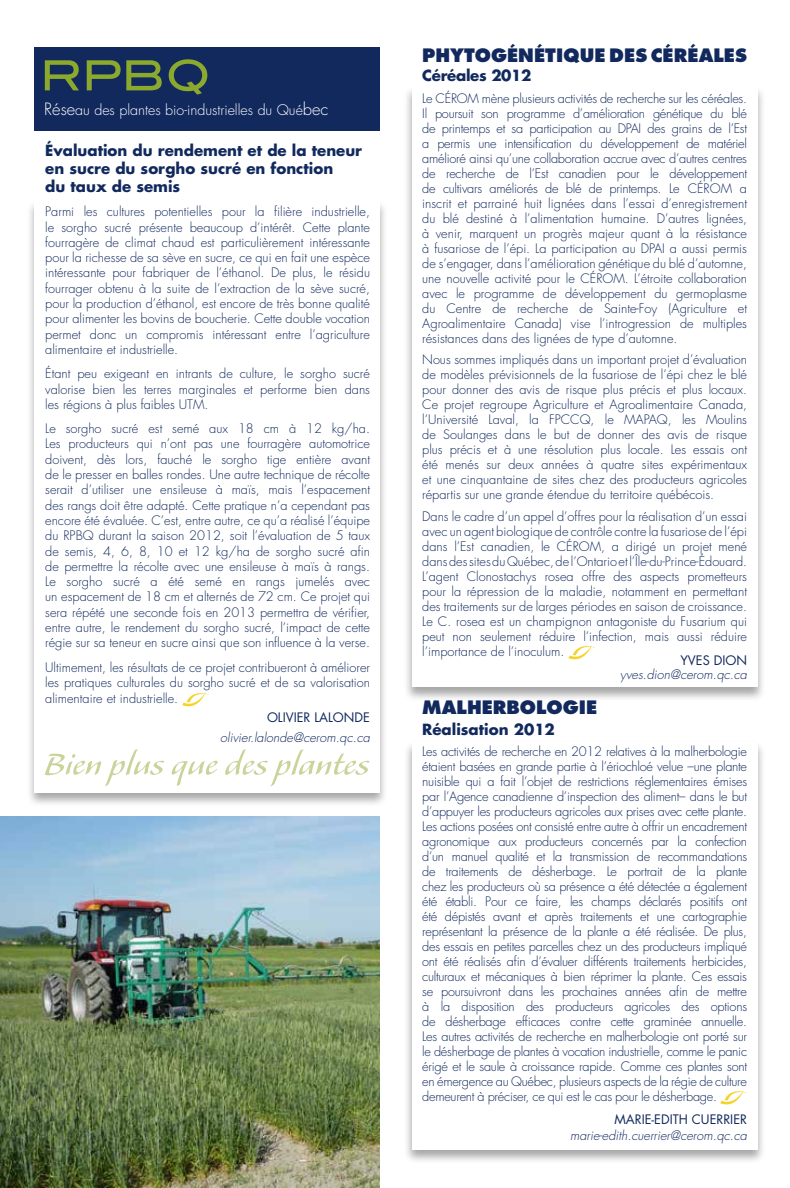
<style>
.page{position:relative;width:790px;height:1188px;background:#fff}
.page>*{position:absolute;margin:0;border:0;box-sizing:border-box;transform-origin:0 0}
.t1{font:800 18px "Futura";color:#11295d}
.t2{font:700 15px/18px "Futura";color:#11295d}
.t3{font:700 15px "Futura";letter-spacing:-.02em;color:#11295d}
.t4{font:300 14.25px "Futura";color:#fff}
.t5{font:300 12.75px/15px "Futura";color:#11295d;text-align:justify}
.t6{font:italic 300 12.75px "Futura";color:#11295d}
.t7{font:12.75px "Futura";color:#11295d}
.s1{font-size:16.5px}
</style>
<div class="page">
<div style="left:34px;top:47px;width:346px;height:83px;background:#11295d"></div>
<div style="left:26px;top:199px;width:362px;height:609px;background:#000;opacity:.35"></div>
<div style="left:34px;top:201px;width:346px;height:592px;background:#fff"></div>
<div style="left:403px;top:740px;width:363px;height:424px;background:#000;opacity:.35"></div>
<div style="left:412px;top:742px;width:345px;height:407px;background:#fff"></div>
<div style="left:403px;top:85px;width:363px;height:617px;background:#000;opacity:.35"></div>
<div style="left:412px;top:86px;width:345px;height:601px;background:#fff"></div>
<svg style="left:45px;top:60px;width:34px;height:30px"></svg>
<svg style="left:87px;top:60px;width:75px;height:30px"></svg>
<svg style="left:169px;top:59px;width:38px;height:36px"></svg>
<svg style="left:182px;top:692px;width:27px;height:15px"></svg>
<svg style="left:45px;top:749px;width:119px;height:37px"></svg>
<svg style="left:172px;top:761px;width:46px;height:25px"></svg>
<svg style="left:225px;top:749px;width:145px;height:37px"></svg>
<svg style="left:720px;top:1091px;width:27px;height:14px"></svg>
<svg style="left:568px;top:645px;width:27px;height:15px"></svg>
<img style="left:0;top:816px;width:380px;height:372px">
<p class="t4" style="left:44px;top:101px;width:286px"><span class="s1">Rése</span>au des plantes bio-industrielles du Qué<span class="s1">bec</span></p>
<p class="t2" style="left:45px;top:141px;width:318px">Évaluation du rendement et de la teneur en sucre du sorgho sucré en fonction<br>du taux de semis</p>
<p class="t5" style="left:45px;top:204px;width:326px">Parmi les cultures potentielles pour la filière industrielle, le sorgho sucré présente beaucoup d’intérêt. Cette plante fourragère de climat chaud est particulièrement intéressante pour la richesse de sa sève en sucre, ce qui en fait une espèce intéressante pour fabriquer de l’éthanol. De plus, le résidu fourrager obtenu à la suite de l’extraction de la sève sucré, pour la production d’éthanol, est encore de très bonne qualité pour alimenter les bovins de boucherie. Cette double vocation permet donc un compromis intéressant entre l’agriculture alimentaire et industrielle.</p>
<p class="t5" style="left:45px;top:366px;width:326px">Étant peu exigeant en intrants de culture, le sorgho sucré valorise bien les terres marginales et performe bien dans les régions à plus faibles UTM.</p>
<p class="t5" style="left:45px;top:421px;width:326px">Le sorgho sucré est semé aux 18 cm à 12 kg/ha.<br>Les producteurs qui n’ont pas une fourragère automotrice doivent, dès lors, fauché le sorgho tige entière avant de le presser en balles rondes. Une autre technique de récolte serait d’utiliser une ensileuse à maïs, mais l’espacement des rangs doit être adapté. Cette pratique n’a cependant pas encore été évaluée. C’est, entre autre, ce qu’a réalisé l’équipe du RPBQ durant la saison 2012, soit l’évaluation de 5 taux de semis, 4, 6, 8, 10 et 12 kg/ha de sorgho sucré afin de permettre la récolte avec une ensileuse à maïs à rangs.<br>Le sorgho sucré a été semé en rangs jumelés avec un espacement de 18 cm et alternés de 72 cm. Ce projet qui sera répété une seconde fois en 2013 permettra de vérifier, entre autre, le rendement du sorgho sucré, l’impact de cette régie sur sa teneur en sucre ainsi que son influence à la verse.</p>
<p class="t5" style="left:45px;top:660px;width:326px;line-height:15.8px">Ultimement, les résultats de ce projet contribueront à améliorer les pratiques culturales du sorgho sucré et de sa valorisation alimentaire et industrielle.</p>
<p class="t7" style="left:267px;top:710px;width:105px">OLIVIER LALONDE</p>
<p class="t6" style="left:220px;top:730px;width:151px">olivier.lalonde@cerom.qc.ca</p>
<h1 class="t1" style="left:422px;top:43px;width:83px">PHYTOGÉNÉ</h1>
<h1 class="t1" style="left:545px;top:43px;width:119px">TIQUE DES CÉRÉALE</h1>
<h1 class="t1" style="left:735px;top:43px;width:13px">S</h1>
<p class="t3" style="left:422px;top:65px;width:111px">Céréales 2012</p>
<p class="t5" style="left:422px;top:91px;width:326px">Le CÉROM mène plusieurs activités de recherche sur les céréales.<br>Il poursuit son programme d’amélioration génétique du blé de printemps et sa participation au DPAI des grains de l’Est a permis une intensification du développement de matériel amélioré ainsi qu’une collaboration accrue avec d’autres centres de recherche de l’Est canadien pour le développement de cultivars améliorés de blé de printemps. Le CÉROM a inscrit et parrainé huit lignées dans l’essai d’enregistrement du blé destiné à l’alimentation humaine. D’autres lignées, à venir, marquent un progrès majeur quant à la résistance à fusariose de l’épi. La participation au DPAI a aussi permis de s’engager, dans l’amélioration génétique du blé d’automne, une nouvelle activité pour le CÉROM. L’étroite collaboration avec le programme de développement du germoplasme du Centre de recherche de Sainte-Foy (Agriculture et Agroalimentaire Canada) vise l’introgression de multiples résistances dans des lignées de type d’automne.</p>
<p class="t5" style="left:422px;top:353px;width:326px">Nous sommes impliqués dans un important projet d’évaluation de modèles prévisionnels de la fusariose de l’épi chez le blé pour donner des avis de risque plus précis et plus locaux.<br>Ce projet regroupe Agriculture et Agroalimentaire Canada, l’Université Laval, la FPCCQ, le MAPAQ, les Moulins de Soulanges dans le but de donner des avis de risque plus précis et à une résolution plus locale. Les essais ont été menés sur deux années à quatre sites expérimentaux et une cinquantaine de sites chez des producteurs agricoles répartis sur une grande étendue du territoire québécois.</p>
<p class="t5" style="left:422px;top:509px;width:326px">Dans le cadre d’un appel d’offres pour la réalisation d’un essai avec un agent biologique de contrôle contre la fusariose de l’épi dans l’Est canadien, le CÉROM, a dirigé un projet mené dans des sites du Québec, de l’Ontario et l’Île-du-Prince-Édouard.<br>L’agent Clonostachys rosea offre des aspects prometteurs pour la répression de la maladie, notamment en permettant des traitements sur de larges périodes en saison de croissance.<br>Le C. rosea est un champignon antagoniste du Fusarium qui peut non seulement réduire l’infection, mais aussi réduire l’importance de l’inoculum.</p>
<p class="t7" style="left:680px;top:652px;width:68px">YVES DION</p>
<p class="t6" style="left:620px;top:666px;width:128px">yves.dion@cerom.qc.ca</p>
<h1 class="t1" style="left:422px;top:696px;width:153px">MALHERBOLOGIE</h1>
<p class="t2" style="left:422px;top:720px;width:134px">Réalisation 2012</p>
<p class="t5" style="left:422px;top:745px;width:326px">Les activités de recherche en 2012 relatives à la malherbologie étaient basées en grande partie à l’ériochloé velue –une plante nuisible qui a fait l’objet de restrictions réglementaires émises par l’Agence canadienne d’inspection des aliment– dans le but d’appuyer les producteurs agricoles aux prises avec cette plante.<br>Les actions posées ont consisté entre autre à offrir un encadrement agronomique aux producteurs concernés par la confection d’un manuel qualité et la transmission de recommandations de traitements de désherbage. Le portrait de la plante chez les producteurs où sa présence a été détectée a également été établi. Pour ce faire, les champs déclarés positifs ont été dépistés avant et après traitements et une cartographie représentant la présence de la plante a été réalisée. De plus, des essais en petites parcelles chez un des producteurs impliqué ont été réalisés afin d’évaluer différents traitements herbicides, culturaux et mécaniques à bien réprimer la plante. Ces essais se poursuivront dans les prochaines années afin de mettre à la disposition des producteurs agricoles des options de désherbage efficaces contre cette graminée annuelle.<br>Les autres activités de recherche en malherbologie ont porté sur le désherbage de plantes à vocation industrielle, comme le panic érigé et le saule à croissance rapide. Comme ces plantes sont en émergence au Québec, plusieurs aspects de la régie de culture demeurent à préciser, ce qui est le cas pour le désherbage.</p>
<p class="t7" style="left:614px;top:1111px;width:134px">MARIE-EDITH CUERRIER</p>
<p class="t6" style="left:570px;top:1128px;width:178px">marie-edith.cuerrier@cerom.qc.ca</p>
</div>
